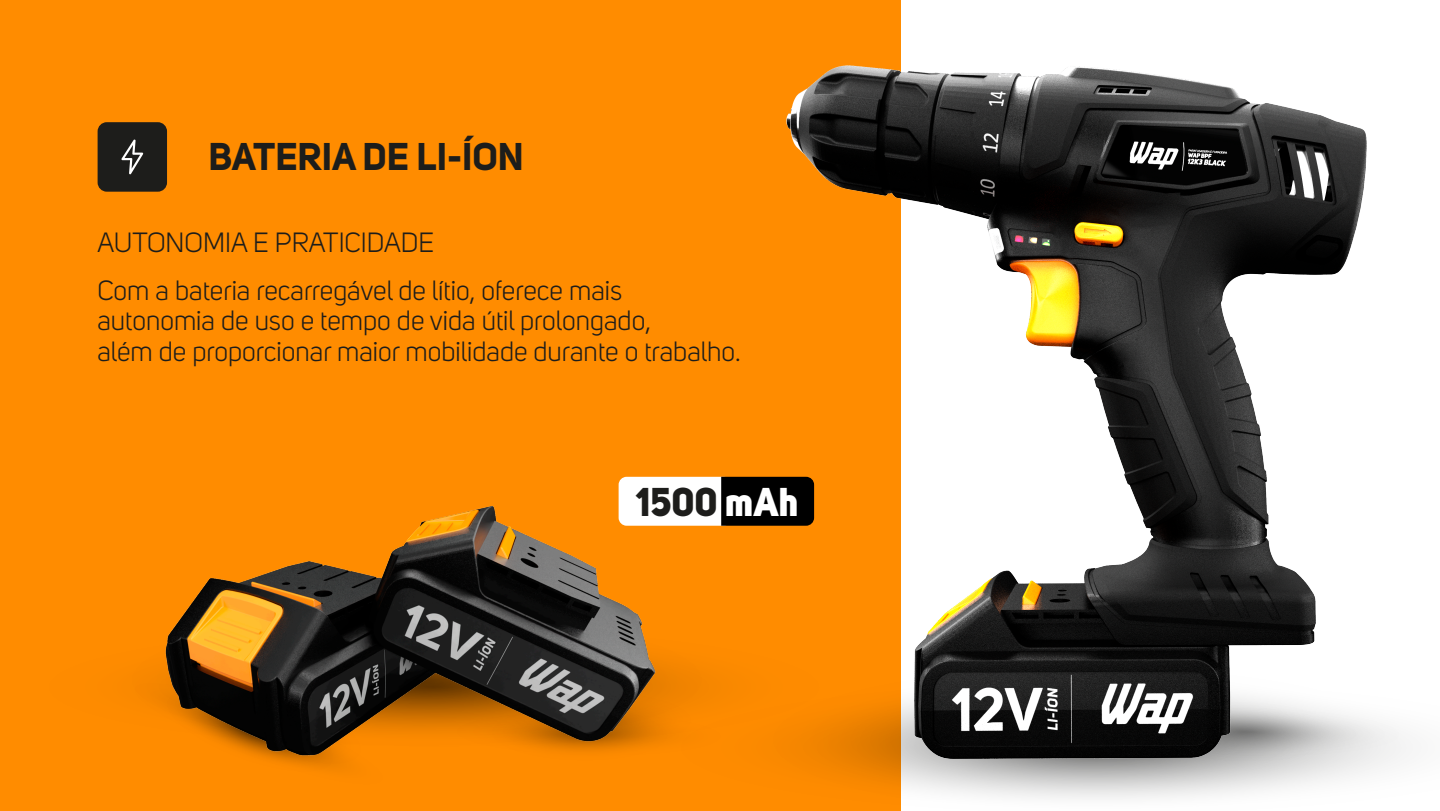
<style>
.page{position:relative;width:1440px;height:811px;background:#fff}
.page>*{position:absolute;margin:0;border:0;box-sizing:border-box;transform-origin:0 0}
.t1{font:800 39.67px "Uni Sans";color:#1d1d1b}
.t2{font:700 38.17px "Uni Sans";color:#1d1d1b}
.t3{font:27.45px/30.5px "Uni Sans";color:#1d1d1b}
.s1{color:#fff}
</style>
<div class="page">
<div style="left:0;top:0;width:901px;height:811px;background:#ff8c00"></div>
<div style="left:98px;top:122px;width:69px;height:70px;background:#1d1d1b;border-radius:9px"></div>
<svg style="left:121px;top:139px;width:22px;height:35px"></svg>
<svg style="left:877px;top:780px;width:448px;height:19px"></svg>
<img style="left:147px;top:476px;width:569px;height:293px">
<img style="left:716px;top:65px;width:691px;height:715px">
<div style="left:619px;top:477px;width:113px;height:48px;background:#fff;border-radius:8px"></div>
<div style="left:721px;top:477px;width:93px;height:48px;background:#000"></div>
<h2 class="t2" style="left:208px;top:132px;width:317px">BATERIA DE LI-ÍON</h2>
<p class="t3" style="left:97px;top:227px;width:338px">AUTONOMIA E PRATICIDADE</p>
<p class="t3" style="left:97px;top:275px;width:645px">Com a bateria recarregável de lítio, oferece mais autonomia de uso e tempo de vida útil prolongado,<br>além de proporcionar maior mobilidade durante o trabalho.</p>
<h1 class="t1" style="left:636px;top:476px;width:164px">1500 <span class="s1">mAh</span></h1>
</div>
